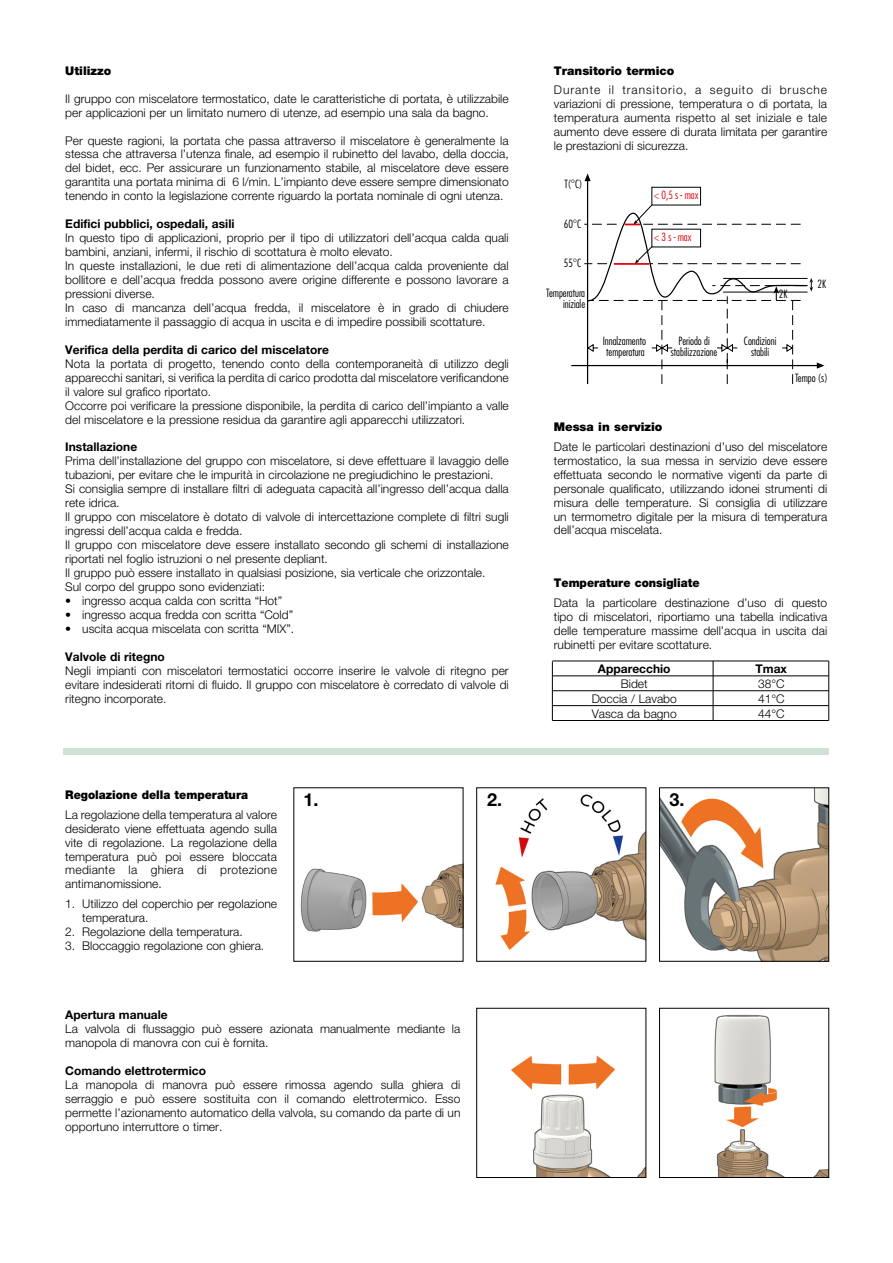
<style>
.page{position:relative;width:893px;height:1263px;background:#fff}
.page>*{position:absolute;margin:0;border:0;box-sizing:border-box;transform-origin:0 0}
.Normale{font:700 18px "Helvetica Neue";color:#000}
.Normale-2{font:300 12px/14px "Helvetica Neue";color:#000}
.TESTO{font:300 12px/14px "Helvetica Neue";color:#000;text-align:justify}
.Normale-3{font:700 12px "Helvetica Neue";color:#000}
.Normale-4{font:900 12px "Helvetica Neue";color:#000;scale:.95 1}
.Normale-5{font:900 12px "Helvetica Neue";color:#000}
.t1{font:300 condensed 11.1px/11.1px "Futura";color:#000;text-align:center}
.t2{font:300 condensed 11.1px "Futura";color:#e3000b}
</style>
<div class="page">
<hr style="left:587px;top:181px;width:1px;height:203px;background:#000">
<svg style="left:584px;top:173px;width:7px;height:8px"></svg>
<hr style="left:571px;top:365px;width:246px;height:1px;background:#000">
<svg style="left:584px;top:205px;width:240px;height:179px"></svg>
<hr style="left:552px;top:675px;width:277px;height:1px;background:#000">
<hr style="left:552px;top:660px;width:277px;height:1px;background:#000">
<hr style="left:552px;top:690px;width:277px;height:1px;background:#000">
<hr style="left:552px;top:705px;width:277px;height:1px;background:#000">
<hr style="left:552px;top:720px;width:277px;height:1px;background:#000">
<hr style="left:552px;top:661px;width:1px;height:59px;background:#000">
<hr style="left:713px;top:661px;width:1px;height:59px;background:#000">
<hr style="left:828px;top:661px;width:1px;height:59px;background:#000">
<div style="left:64px;top:748px;width:765px;height:7px;background:#cee2d7"></div>
<img style="left:661px;top:789px;width:166px;height:171px">
<div style="left:659px;top:787px;width:170px;height:175px;border:1px solid #000"></div>
<img style="left:495px;top:794px;width:149px;height:156px">
<div style="left:476px;top:787px;width:170px;height:175px;border:1px solid #000"></div>
<img style="left:300px;top:864px;width:161px;height:68px">
<img style="left:714px;top:1014px;width:113px;height:162px">
<div style="left:659px;top:1008px;width:170px;height:170px;border:1px solid #000"></div>
<img style="left:511px;top:1055px;width:133px;height:121px">
<div style="left:476px;top:1008px;width:170px;height:170px;border:1px solid #000"></div>
<p class="Normale-5" style="left:65px;top:63px;width:48px">Utilizzo</p>
<p class="Normale-2" style="left:65px;top:91px;width:445px">Il gruppo con miscelatore termostatico, date le caratteristiche di portata, è utilizzabile per applicazioni per un limitato numero di utenze, ad esempio una sala da bagno.</p>
<p class="Normale-2" style="left:65px;top:133px;width:445px;text-align:justify">Per queste ragioni, la portata che passa attraverso il miscelatore è generalmente la stessa che attraversa l’utenza finale, ad esempio il rubinetto del lavabo, della doccia, del bidet, ecc. Per assicurare un funzionamento stabile, al miscelatore deve essere garantita una portata minima di 6 l/min. L’impianto deve essere sempre dimensionato tenendo in conto la legislazione corrente riguardo la portata nominale di ogni utenza.</p>
<p class="Normale-3" style="left:65px;top:216px;width:171px">Edifici pubblici, ospedali, asili</p>
<p class="Normale-2" style="left:65px;top:231px;width:445px">In questo tipo di applicazioni, proprio per il tipo di utilizzatori dell’acqua calda quali bambini, anziani, infermi, il rischio di scottatura è molto elevato.</p>
<p class="Normale-2" style="left:65px;top:259px;width:445px;text-align:justify">In queste installazioni, le due reti di alimentazione dell’acqua calda proveniente dal bollitore e dell’acqua fredda possono avere origine differente e possono lavorare a pressioni diverse.</p>
<p class="Normale-2" style="left:65px;top:300px;width:445px">In caso di mancanza dell’acqua fredda, il miscelatore è in grado di chiudere immediatamente il passaggio di acqua in uscita e di impedire possibili scottature.</p>
<p class="Normale-3" style="left:65px;top:342px;width:265px">Verifica della perdita di carico del miscelatore</p>
<p class="Normale-2" style="left:65px;top:356px;width:445px;text-align:justify">Nota la portata di progetto, tenendo conto della contemporaneità di utilizzo degli apparecchi sanitari, si verifica la perdita di carico prodotta dal miscelatore verificandone il valore sul grafico riportato.</p>
<p class="Normale-2" style="left:65px;top:398px;width:445px">Occorre poi verificare la pressione disponibile, la perdita di carico dell’impianto a valle del miscelatore e la pressione residua da garantire agli apparecchi utilizzatori.</p>
<p class="Normale-3" style="left:65px;top:440px;width:73px">Installazione</p>
<p class="Normale-2" style="left:65px;top:454px;width:445px">Prima dell’installazione del gruppo con miscelatore, si deve effettuare il lavaggio delle tubazioni, per evitare che le impurità in circolazione ne pregiudichino le prestazioni.</p>
<p class="Normale-2" style="left:65px;top:482px;width:445px">Si consiglia sempre di installare filtri di adeguata capacità all’ingresso dell’acqua dalla rete idrica.</p>
<p class="Normale-2" style="left:65px;top:510px;width:445px">Il gruppo con miscelatore è dotato di valvole di intercettazione complete di filtri sugli ingressi dell’acqua calda e fredda.</p>
<p class="Normale-2" style="left:65px;top:538px;width:445px">Il gruppo con miscelatore deve essere installato secondo gli schemi di installazione riportati nel foglio istruzioni o nel presente depliant.</p>
<p class="Normale-2" style="left:65px;top:565px;width:422px">Il gruppo può essere installato in qualsiasi posizione, sia verticale che orizzontale.</p>
<p class="Normale-2" style="left:65px;top:579px;width:201px">Sul corpo del gruppo sono evidenziati:</p>
<p class="Normale-2" style="left:65px;top:593px;width:218px">• ingresso acqua calda con scritta “Hot”</p>
<p class="Normale-2" style="left:65px;top:607px;width:229px">• ingresso acqua fredda con scritta “Cold”</p>
<p class="Normale-2" style="left:65px;top:621px;width:230px">• uscita acqua miscelata con scritta “MIX”.</p>
<p class="Normale-3" style="left:65px;top:649px;width:101px">Valvole di ritegno</p>
<p class="Normale-2" style="left:65px;top:663px;width:445px;text-align:justify">Negli impianti con miscelatori termostatici occorre inserire le valvole di ritegno per evitare indesiderati ritorni di fluido. Il gruppo con miscelatore è corredato di valvole di ritegno incorporate.</p>
<p class="Normale-5" style="left:554px;top:63px;width:122px">Transitorio termico</p>
<p class="TESTO" style="left:554px;top:83px;width:275px">Durante il transitorio, a seguito di brusche variazioni di pressione, temperatura o di portata, la temperatura aumenta rispetto al set iniziale e tale aumento deve essere di durata limitata per garantire le prestazioni di sicurezza.</p>
<p class="t1" style="left:564px;top:178px;width:20px">T(°C)</p>
<p class="t1" style="left:564px;top:218px;width:19px">60°C</p>
<p class="t1" style="left:564px;top:257px;width:19px">55°C</p>
<p class="t1" style="left:546px;top:287px;width:41px;text-align:right">Temperatura iniziale</p>
<p class="t2" style="left:654px;top:188px;width:46px">&lt; 0,5 s - max</p>
<p class="t2" style="left:654px;top:230px;width:39px">&lt; 3 s - max</p>
<p class="t1" style="left:779px;top:288px;width:10px">2K</p>
<p class="t1" style="left:603px;top:335px;width:45px">Innalzamento temperatura</p>
<p class="t1" style="left:671px;top:335px;width:48px">Periodo di stabilizzazione</p>
<p class="t1" style="left:744px;top:335px;width:34px">Condizioni stabili</p>
<p class="t1" style="left:817px;top:279px;width:10px">2K</p>
<p class="t1" style="left:795px;top:372px;width:34px">Tempo (s)</p>
<p class="Normale-5" style="left:554px;top:419px;width:110px">Messa in servizio</p>
<p class="Normale-2" style="left:554px;top:439px;width:275px;text-align:justify">Date le particolari destinazioni d’uso del miscelatore termostatico, la sua messa in servizio deve essere effettuata secondo le normative vigenti da parte di personale qualificato, utilizzando idonei strumenti di misura delle temperature. Si consiglia di utilizzare un termometro digitale per la misura di temperatura dell’acqua miscelata.</p>
<p class="Normale-4" style="left:554px;top:575px;width:155px">Temperature consigliate</p>
<p class="Normale-2" style="left:554px;top:595px;width:275px;text-align:justify">Data la particolare destinazione d’uso di questo tipo di miscelatori, riportiamo una tabella indicativa delle temperature massime dell’acqua in uscita dai rubinetti per evitare scottature.</p>
<p class="Normale-3" style="left:598px;top:661px;width:74px">Apparecchio</p>
<p class="Normale-3" style="left:755px;top:661px;width:33px">Tmax</p>
<p class="Normale-2" style="left:621px;top:676px;width:28px">Bidet</p>
<p class="Normale-2" style="left:758px;top:676px;width:28px">38°C</p>
<p class="Normale-2" style="left:592px;top:691px;width:87px">Doccia / Lavabo</p>
<p class="Normale-2" style="left:758px;top:691px;width:28px">41°C</p>
<p class="Normale-2" style="left:592px;top:706px;width:86px">Vasca da bagno</p>
<p class="Normale-2" style="left:758px;top:706px;width:28px">44°C</p>
<p class="Normale-4" style="left:65px;top:787px;width:194px">Regolazione della temperatura</p>
<p class="Normale-2" style="left:65px;top:807px;width:213px;text-align:justify">La regolazione della temperatura al valore desiderato viene effettuata agendo sulla vite di regolazione. La regolazione della temperatura può poi essere bloccata mediante la ghiera di protezione antimanomissione.</p>
<p class="Normale-2" style="left:82px;top:897px;width:196px;text-indent:-17px">1. Utilizzo del coperchio per regolazione temperatura.</p>
<p class="Normale-2" style="left:65px;top:925px;width:179px">2. Regolazione della temperatura.</p>
<p class="Normale-2" style="left:65px;top:939px;width:201px">3. Bloccaggio regolazione con ghiera.</p>
<p class="Normale" style="left:303px;top:788px;width:17px">1.</p>
<p class="Normale" style="left:487px;top:788px;width:17px">2.</p>
<p class="Normale" style="left:670px;top:788px;width:17px">3.</p>
<p class="Normale-3" style="left:65px;top:1007px;width:104px">Apertura manuale</p>
<p class="Normale-2" style="left:65px;top:1021px;width:397px">La valvola di flussaggio può essere azionata manualmente mediante la manopola di manovra con cui è fornita.</p>
<p class="Normale-3" style="left:65px;top:1063px;width:142px">Comando elettrotermico</p>
<p class="Normale-2" style="left:65px;top:1077px;width:397px;text-align:justify">La manopola di manovra può essere rimossa agendo sulla ghiera di serraggio e può essere sostituita con il comando elettrotermico. Esso permette l’azionamento automatico della valvola, su comando da parte di un opportuno interruttore o timer.</p>
</div>
